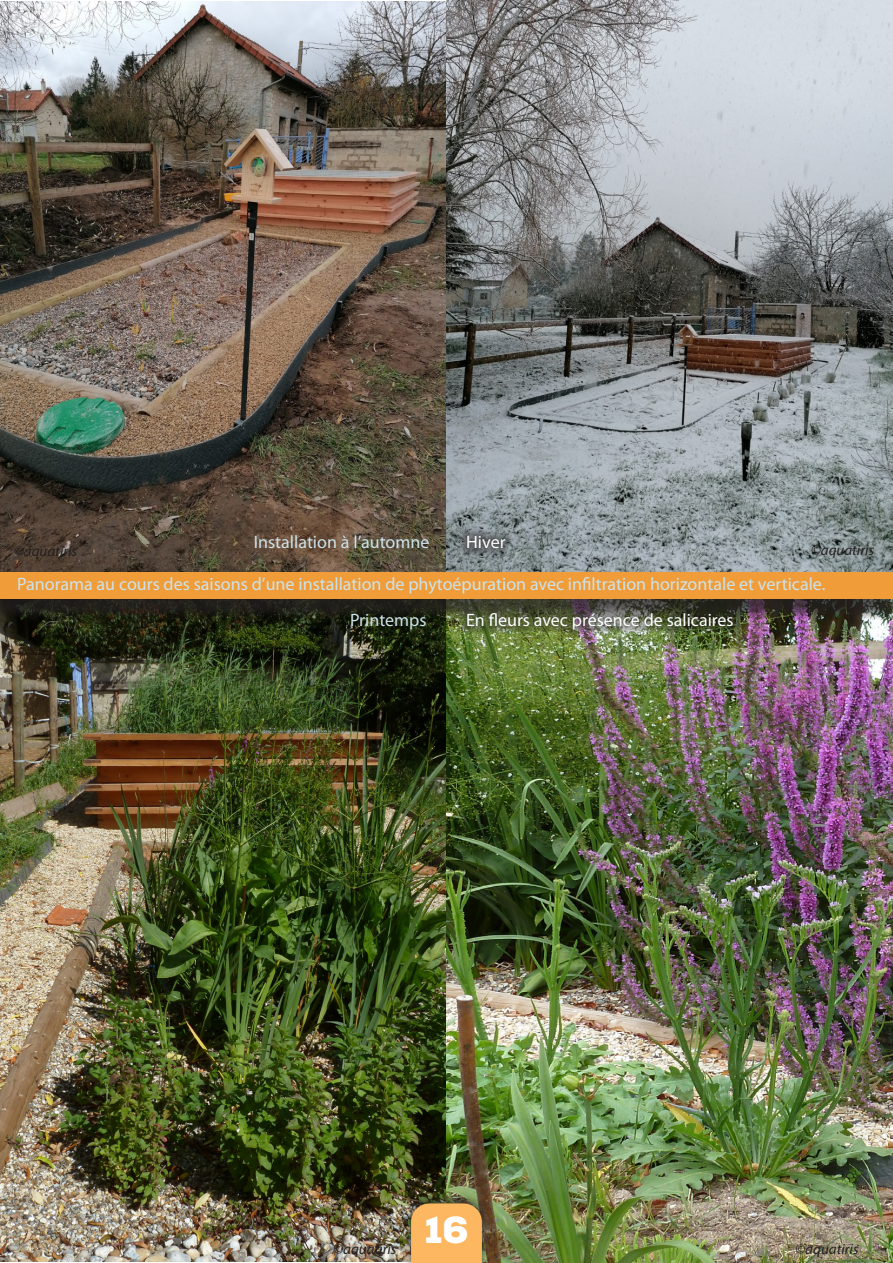
<style>
.page{position:relative;width:893px;height:1263px;background:#fff}
.page>*{position:absolute;margin:0;border:0;box-sizing:border-box;transform-origin:0 0}
.t1{font:900 37.5px "Nexa";color:#fff}
.t2{font:18px "Myriad Pro";color:#cce2ea}
.t3{font:18px "Myriad Pro";color:#fff}
.t4{font:italic 15px "Myriad Pro";color:#231f20}
</style>
<div class="page">
<img style="left:0;top:0;width:893px;height:1263px">
<div style="left:403px;top:1191px;width:87px;height:72px;background:#231f20;opacity:.6"></div>
<svg style="left:411px;top:1203px;width:71px;height:60px;background:#f4b25e"></svg>
<div style="left:0;top:579px;width:893px;height:42px;background:#231f20;opacity:.75"></div>
<div style="left:0;top:572px;width:893px;height:26px;background:#f09c38"></div>
<img style="left:459px;top:605px;width:282px;height:33px">
<svg style="left:459px;top:527px;width:54px;height:29px;background:#6c7376"></svg>
<hr style="left:892px;top:0;width:1px;height:99px;background:#f89c1c">
<p class="t2" style="left:254px;top:531px;width:177px">Installation à l’automne</p>
<p class="t3" style="left:466px;top:531px;width:41px">Hiver</p>
<p class="t4" style="left:14px;top:542px;width:65px">©aquatiris</p>
<p class="t4" style="left:811px;top:540px;width:65px">©aquatiris</p>
<p class="t2" style="left:17px;top:573px;width:810px">Panorama au cours des saisons d’une installation de phytoépuration avec infiltration horizontale et verticale.</p>
<p class="t2" style="left:350px;top:609px;width:78px">Printemps</p>
<p class="t3" style="left:466px;top:609px;width:269px">En fleurs avec présence de salicaires</p>
<h1 class="t1" style="left:424px;top:1206px;width:46px">16</h1>
<p class="t4" style="left:333px;top:1240px;width:65px">©aquatiris</p>
<p class="t4" style="left:795px;top:1240px;width:65px">©aquatiris</p>
</div>
